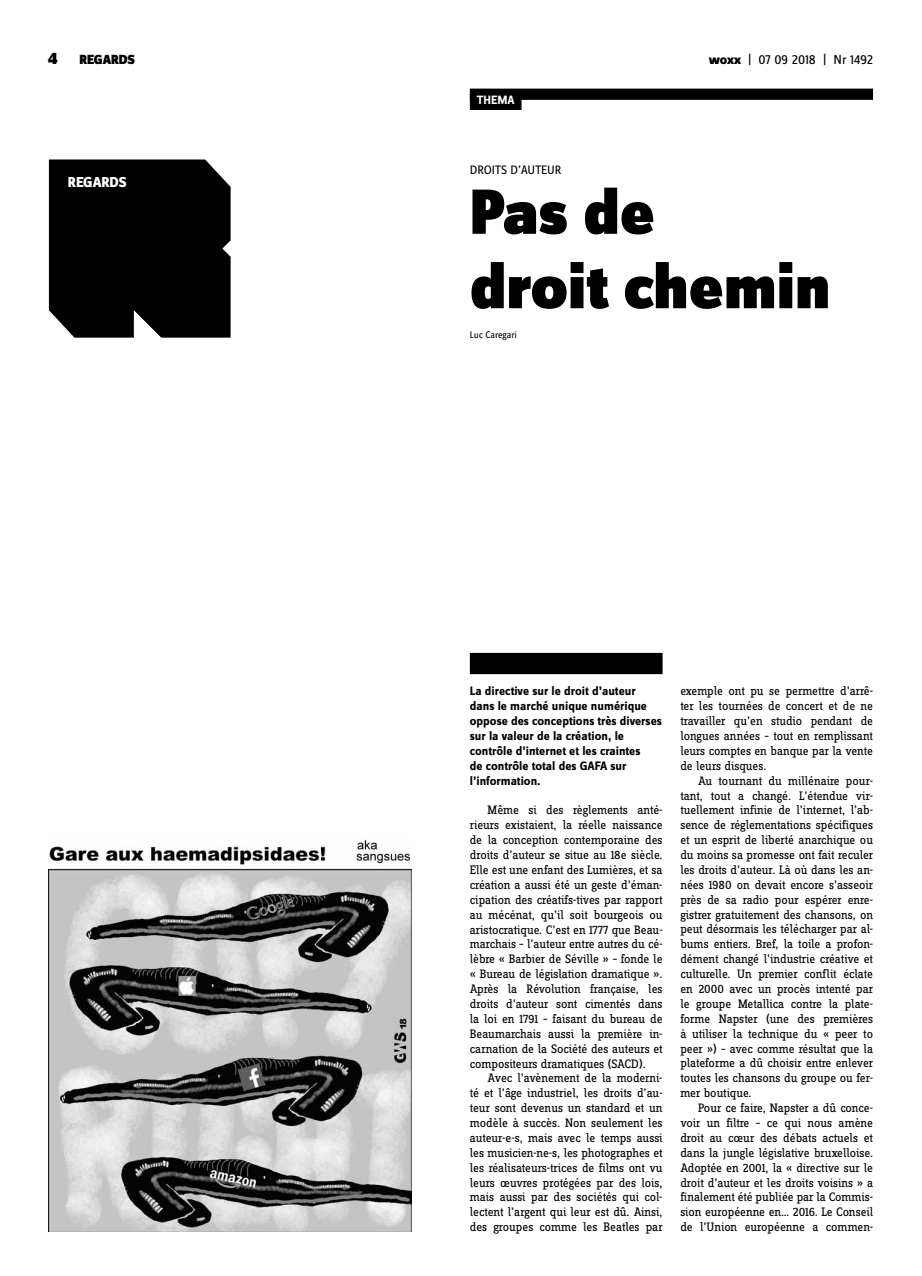
<style>
.page{position:relative;width:922px;height:1276px;background:#fff}
.page>*{position:absolute;margin:0;border:0;box-sizing:border-box;transform-origin:0 0}
.t1{font:900 66.25px/74.4px "Zine Sans Dis";color:#000}
.t2{font:800 15px "Zine Sans Dis";letter-spacing:-.01em;color:#fff}
.t3{font:13.75px "Zine Sans Dis";letter-spacing:-.02em;color:#000}
.t4{font:900 13.75px "Zine Sans Dis";letter-spacing:-.01em;color:#000}
.t5{font:12.75px/14.9px "Zine Slab Dis";color:#000;text-align:justify}
.t6{font:700 12.75px/14.9px "Zine Sans Dis";color:#000}
.t7{font:12.75px "Zine Sans Dis";letter-spacing:-.015em;color:#000}
.t8{font:700 12.5px "Zine Sans Dis";color:#fff}
.t9{font:10px "Zine Sans Dis";color:#000}
.s1{font-size:17.5px}
.s2{font-weight:800}
</style>
<div class="page">
<div style="left:469px;top:89px;width:403px;height:11px;background:#000"></div>
<div style="left:49px;top:159px;width:181px;height:179px;background:#000"></div>
<div style="left:469px;top:653px;width:193px;height:21px;background:#000"></div>
<div style="left:469px;top:94px;width:52px;height:16px;background:#000"></div>
<img style="left:49px;top:840px;width:362px;height:391px">
<p class="t4" style="left:48px;top:53px;width:88px"><span class="s1">4</span> REGARDS</p>
<p class="t3" style="left:708px;top:53px;width:166px"><span class="s2">woxx</span> | 07 09 2018 | Nr 1492</p>
<p class="t2" style="left:68px;top:174px;width:60px">REGARDS</p>
<p class="t8" style="left:477px;top:93px;width:39px">THEMA</p>
<p class="t7" style="left:469px;top:163px;width:93px">Droits d ’auteur</p>
<h1 class="t1" style="left:469px;top:179px;width:362px">Pas de<br>droit chemin</h1>
<p class="t9" style="left:469px;top:329px;width:49px">Luc Caregari</p>
<p class="t6" style="left:469px;top:684px;width:193px">La directive sur le droit d’auteur dans le marché unique numérique oppose des conceptions très diverses sur la valeur de la création, le contrôle d’internet et les craintes<br>de contrôle total des GAFA sur l’information.</p>
<p class="t5" style="left:469px;top:803px;width:194px;text-indent:18px">Même si des règlements anté&shy;rieurs existaient, la réelle naissance de la conception contemporaine des droits d’auteur se situe au 18e siècle.<br>Elle est une enfant des Lumières, et sa création a aussi été un geste d’éman&shy;cipation des créatifs-tives par rapport au mécénat, qu’il soit bourgeois ou aristocratique. C’est en 1777 que Beau&shy;marchais – l’auteur entre autres du cé&shy;lèbre « Barbier de Séville » – fonde le « Bureau de législation dramatique ».<br>Après la Révolution française, les droits d’auteur sont cimentés dans la loi en 1791 – faisant du bureau de Beaumarchais aussi la première in&shy;carnation de la Société des auteurs et compositeurs dramatiques (SACD).</p>
<p class="t5" style="left:470px;top:1071px;width:194px;text-indent:18px">Avec l’avènement de la moderni&shy;té et l’âge industriel, les droits d’au&shy;teur sont devenus un standard et un modèle à succès. Non seulement les auteur-e-s, mais avec le temps aussi les musicien-ne-s, les photographes et les réalisateurs-trices de films ont vu leurs œuvres protégées par des lois, mais aussi par des sociétés qui col&shy;lectent l’argent qui leur est dû. Ainsi, des groupes comme les Beatles par</p>
<p class="t5" style="left:680px;top:684px;width:194px">exemple ont pu se permettre d’arrê&shy;ter les tournées de concert et de ne travailler qu’en studio pendant de longues années – tout en remplissant leurs comptes en banque par la vente de leurs disques.</p>
<p class="t5" style="left:680px;top:773px;width:194px;text-indent:18px">Au tournant du millénaire pour&shy;tant, tout a changé. L’étendue vir&shy;tuellement infinie de l’internet, l’ab&shy;sence de réglementations spécifiques et un esprit de liberté anarchique ou du moins sa promesse ont fait reculer les droits d’auteur. Là où dans les an&shy;nées 1980 on devait encore s’asseoir près de sa radio pour espérer enre&shy;gistrer gratuitement des chansons, on peut désormais les télécharger par al&shy;bums entiers. Bref, la toile a profon&shy;dément changé l’industrie créative et culturelle. Un premier conflit éclate en 2000 avec un procès intenté par le groupe Metallica contre la plate&shy;forme Napster (une des premières à utiliser la technique du « peer to peer ») – avec comme résultat que la plateforme a dû choisir entre enlever toutes les chansons du groupe ou fer&shy;mer boutique.</p>
<p class="t5" style="left:680px;top:1101px;width:194px;text-indent:18px">Pour ce faire, Napster a dû conce&shy;voir un filtre – ce qui nous amène droit au cœur des débats actuels et dans la jungle législative bruxelloise.<br>Adoptée en 2001, la « directive sur le droit d’auteur et les droits voisins » a finalement été publiée par la Commis&shy;sion européenne en… 2016. Le Conseil de l’Union européenne a commen-</p>
</div>
